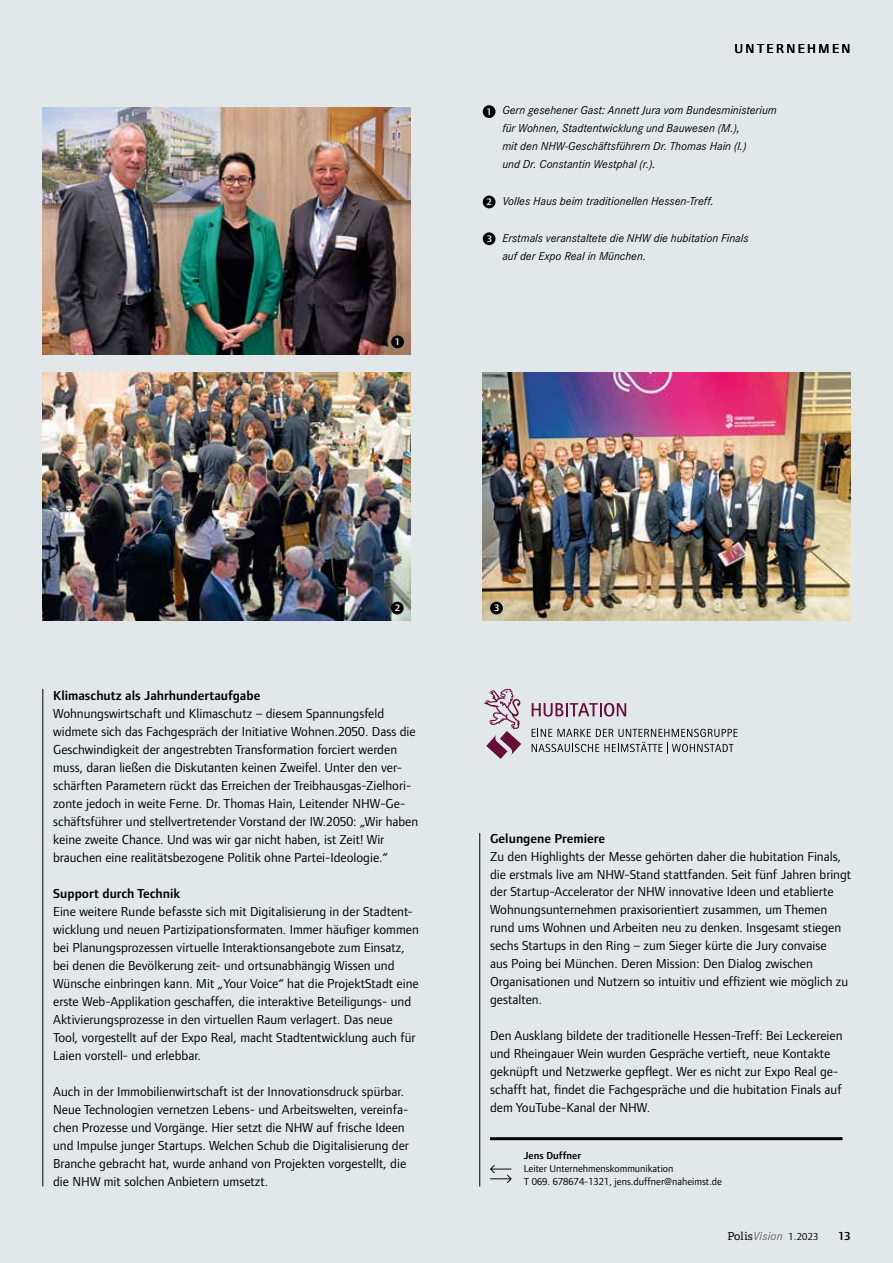
<style>
.page{position:relative;width:893px;height:1263px;background:#e2e7ea}
.page>*{position:absolute;margin:0;border:0;box-sizing:border-box;transform-origin:0 0}
.t1{font:13.5px/18px "Foundry Form Sans";color:#000}
.t2{font:600 13.5px "Foundry Form Sans";color:#000}
.t3{font:500 13.5px "Foundry Form Sans";letter-spacing:.18em;color:#000}
.t4{font:italic 12px/18px "Corporate S";color:#000}
.t5{font:italic 12px "Corporate S";letter-spacing:.02em;color:#646363}
.t6{font:600 12px "Foundry Form Sans";color:#000}
.t7{font:10.5px/12.8px "Foundry Form Sans";color:#000}
.t8{font:600 10.5px "Foundry Form Sans";color:#000}
.t9{font:600 9.75px "Foundry Form Sans";color:#fff}
.s1{font-family:"Adelle";font-style:normal;font-size:10.95px;color:#000}
.s2{font-family:"Foundry Form Sans";font-style:normal;font-size:10.5px;color:#000}
</style>
<div class="page">
<hr style="left:479px;top:833px;width:1px;height:353px;background:#000">
<hr style="left:43px;top:689px;width:1px;height:497px;background:#000">
<img style="left:43px;top:373px;width:367px;height:248px">
<img style="left:43px;top:107px;width:367px;height:248px">
<img style="left:483px;top:373px;width:367px;height:248px">
<div style="left:483px;top:105px;width:12px;height:13px;background:#000;border-radius:50%"></div>
<div style="left:483px;top:196px;width:12px;height:12px;background:#000;border-radius:50%"></div>
<div style="left:483px;top:232px;width:12px;height:13px;background:#000;border-radius:50%"></div>
<div style="left:391px;top:335px;width:13px;height:13px;background:#000;border-radius:50%"></div>
<div style="left:490px;top:602px;width:13px;height:12px;background:#000;border-radius:50%"></div>
<div style="left:391px;top:602px;width:13px;height:12px;background:#000;border-radius:50%"></div>
<svg style="left:490px;top:1165px;width:22px;height:18px"></svg>
<hr style="left:490px;top:1137px;width:352px;height:3px;background:#000">
<svg style="left:532px;top:729px;width:205px;height:25px"></svg>
<svg style="left:484px;top:689px;width:37px;height:70px"></svg>
<svg style="left:532px;top:703px;width:94px;height:13px"></svg>
<p class="t9" style="left:395px;top:336px;width:6px">1</p>
<p class="t3" style="left:734px;top:41px;width:117px">UNTERNEHMEN</p>
<p class="t9" style="left:487px;top:106px;width:6px">1</p>
<p class="t9" style="left:487px;top:196px;width:6px">2</p>
<p class="t9" style="left:487px;top:233px;width:6px">3</p>
<p class="t4" style="left:502px;top:101px;width:276px">Gern gesehener Gast: Annett Jura vom Bundesministerium für Wohnen, Stadtentwicklung und Bauwesen (M.),<br>mit den NHW-Geschäftsführern Dr. Thomas Hain (l.)<br>und Dr. Constantin Westphal (r.).</p>
<p class="t4" style="left:502px;top:192px;width:213px">Volles Haus beim traditionellen Hessen-Treff.</p>
<p class="t4" style="left:502px;top:229px;width:248px">Erstmals veranstaltete die NHW die hubitation Finals auf der Expo Real in München.</p>
<p class="t9" style="left:395px;top:602px;width:6px">2</p>
<p class="t9" style="left:494px;top:602px;width:6px">3</p>
<p class="t2" style="left:53px;top:687px;width:209px">Klimaschutz als Jahrhundertaufgabe</p>
<p class="t1" style="left:53px;top:704px;width:367px">Wohnungswirtschaft und Klimaschutz – diesem Spannungsfeld widmete sich das Fachgespräch der Initiative Wohnen.2050. Dass die Geschwindigkeit der angestrebten Transformation forciert werden muss, daran ließen die Diskutanten keinen Zweifel. Unter den ver&shy;schärften Parametern rückt das Erreichen der Treibhausgas-Zielhori&shy;zonte jedoch in weite Ferne. Dr. Thomas Hain, Leitender NHW-Ge&shy;schäftsführer und stellvertretender Vorstand der IW.2050: „Wir haben keine zweite Chance. Und was wir gar nicht haben, ist Zeit! Wir brauchen eine realitätsbezogene Politik ohne Partei-Ideologie.“</p>
<p class="t2" style="left:53px;top:885px;width:129px">Support durch Technik</p>
<p class="t1" style="left:53px;top:902px;width:367px">Eine weitere Runde befasste sich mit Digitalisierung in der Stadtent&shy;wicklung und neuen Partizipationsformaten. Immer häufiger kommen bei Planungsprozessen virtuelle Interaktionsangebote zum Einsatz, bei denen die Bevölkerung zeit- und ortsunabhängig Wissen und Wünsche einbringen kann. Mit „Your Voice“ hat die ProjektStadt eine erste Web-Applikation geschaffen, die interaktive Beteiligungs- und Aktivierungsprozesse in den virtuellen Raum verlagert. Das neue Tool, vorgestellt auf der Expo Real, macht Stadtentwicklung auch für Laien vorstell- und erlebbar.</p>
<p class="t1" style="left:53px;top:1082px;width:357px">Auch in der Immobilienwirtschaft ist der Innovationsdruck spürbar.<br>Neue Technologien vernetzen Lebens- und Arbeitswelten, vereinfa&shy;chen Prozesse und Vorgänge. Hier setzt die NHW auf frische Ideen und Impulse junger Startups. Welchen Schub die Digitalisierung der Branche gebracht hat, wurde anhand von Projekten vorgestellt, die die NHW mit solchen Anbietern umsetzt.</p>
<p class="t2" style="left:490px;top:830px;width:116px">Gelungene Premiere</p>
<p class="t1" style="left:490px;top:847px;width:363px">Zu den Highlights der Messe gehörten daher die hubitation Finals, die erstmals live am NHW-Stand stattfanden. Seit fünf Jahren bringt der Startup-Accelerator der NHW innovative Ideen und etablierte Wohnungsunternehmen praxisorientiert zusammen, um Themen rund ums Wohnen und Arbeiten neu zu denken. Insgesamt stiegen sechs Startups in den Ring – zum Sieger kürte die Jury convaise<br>aus Poing bei München. Deren Mission: Den Dialog zwischen Organisationen und Nutzern so intuitiv und effizient wie möglich zu gestalten.</p>
<p class="t1" style="left:490px;top:1027px;width:354px">Den Ausklang bildete der traditionelle Hessen-Treff: Bei Leckereien und Rheingauer Wein wurden Gespräche vertieft, neue Kontakte geknüpft und Netzwerke gepflegt. Wer es nicht zur Expo Real ge&shy;schafft hat, findet die Fachgespräche und die hubitation Finals auf dem YouTube-Kanal der NHW.</p>
<p class="t8" style="left:524px;top:1150px;width:59px">Jens Duffner</p>
<p class="t7" style="left:524px;top:1162px;width:200px">Leiter Unternehmenskommunikation<br>T 069. 678674-1321, jens.duffner@naheimst.de</p>
<p class="t5" style="left:727px;top:1229px;width:92px"><span class="s1">Polis</span>Vision <span class="s2">1.2023</span></p>
<p class="t6" style="left:838px;top:1230px;width:13px">13</p>
</div>
